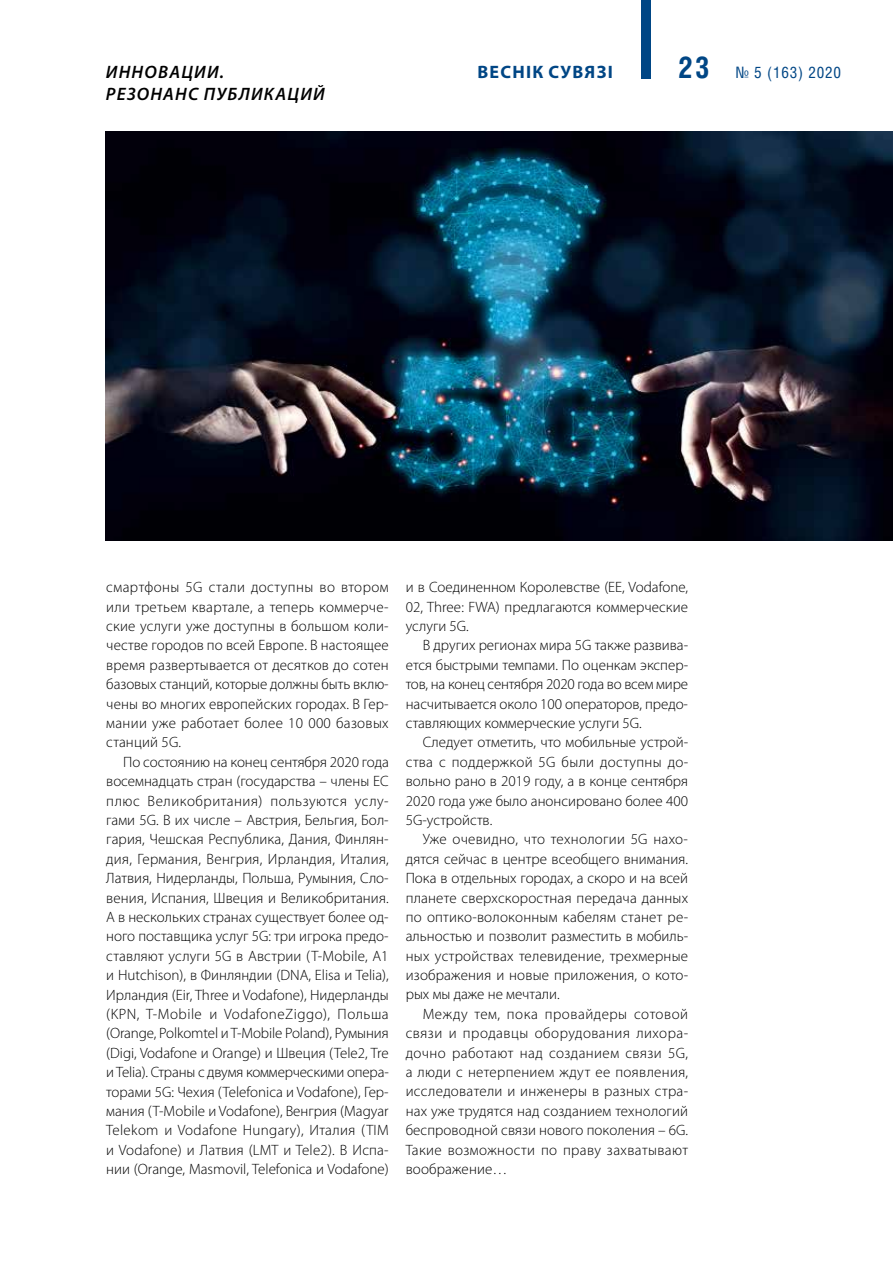
<style>
.page{position:relative;width:893px;height:1263px;background:#fff}
.page>*{position:absolute;margin:0;border:0;box-sizing:border-box;transform-origin:0 0}
.t1{font:italic 600 18px "Myriad Pro";letter-spacing:.07em;color:#000}
.t2{font:700 18px "Myriad Pro";letter-spacing:.07em;color:#004685}
.t3{font:15.75px "Helios Cond C";letter-spacing:.05em;color:#004685}
.t4{font:300 15px/19.4px "Myriad Pro";letter-spacing:.005em;color:#000;text-align:justify}
.s1{font-weight:700;font-size:30px}
</style>
<div class="page">
<img style="left:106px;top:131px;width:787px;height:409px">
<div style="left:641px;top:0;width:10px;height:78px;background:#004685"></div>
<p class="t1" style="left:106px;top:61px;width:120px">ИННОВАЦИИ.</p>
<p class="t2" style="left:477px;top:61px;width:137px">ВЕСНIК СУВЯЗI</p>
<p class="t3" style="left:678px;top:63px;width:164px"><span class="s1">23</span> № 5 (163) 2020</p>
<p class="t1" style="left:106px;top:82px;width:221px">РЕЗОНАНС ПУБЛИКАЦИЙ</p>
<p class="t4" style="left:106px;top:578px;width:284px">смартфоны 5G стали доступны во втором или третьем квартале, а теперь коммерче&shy;ские услуги уже доступны в большом коли&shy;честве городов по всей Европе. В настоящее время развертывается от десятков до сотен базовых станций, которые должны быть вклю&shy;чены во многих европейских городах. В Гер&shy;мании уже работает более 10 000 базовых станций 5G.</p>
<p class="t4" style="left:106px;top:752px;width:284px;text-indent:17px">По состоянию на конец сентября 2020 года восемнадцать стран (государства – члены ЕС плюс Великобритания) пользуются услу&shy;гами 5G. В их числе – Австрия, Бельгия, Бол&shy;гария, Чешская Республика, Дания, Финлян&shy;дия, Германия, Венгрия, Ирландия, Италия, Латвия, Нидерланды, Польша, Румыния, Сло&shy;вения, Испания, Швеция и Великобритания.<br>А в нескольких странах существует более од&shy;ного поставщика услуг 5G: три игрока предо&shy;ставляют услуги 5G в Австрии (T-Mobile, A1 и Hutchison), в Финляндии (DNA, Elisa и Telia), Ирландия (Eir, Three и Vodafone), Нидерланды (KPN, T-Mobile и VodafoneZiggo), Польша (Orange, Polkomtel и T-Mobile Poland), Румыния (Digi, Vodafone и Orange) и Швеция (Tele2, Tre и Telia). Страны с двумя коммерческими опера&shy;торами 5G: Чехия (Telefonica и Vodafone), Гер&shy;мания (T-Mobile и Vodafone), Венгрия (Magyar Telekom и Vodafone Hungary), Италия (TIM и Vodafone) и Латвия (LMT и Tele2). В Испа&shy;нии (Orange, Masmovil, Telefonica и Vodafone)</p>
<p class="t4" style="left:406px;top:578px;width:284px">и в Соединенном Королевстве (EE, Vodafone, 02, Three: FWA) предлагаются коммерческие услуги 5G.</p>
<p class="t4" style="left:406px;top:636px;width:284px;text-indent:17px">В других регионах мира 5G также развива&shy;ется быстрыми темпами. По оценкам экспер&shy;тов, на конец сентября 2020 года во всем мире насчитывается около 100 операторов, предо&shy;ставляющих коммерческие услуги 5G.</p>
<p class="t4" style="left:406px;top:733px;width:284px;text-indent:17px">Следует отметить, что мобильные устрой&shy;ства с поддержкой 5G были доступны до&shy;вольно рано в 2019 году, а в конце сентября 2020 года уже было анонсировано более 400<br>5G-устройств.</p>
<p class="t4" style="left:406px;top:830px;width:284px;text-indent:17px">Уже очевидно, что технологии 5G нахо&shy;дятся сейчас в центре всеобщего внимания.<br>Пока в отдельных городах, а скоро и на всей планете сверхскоростная передача данных по оптико-волоконным кабелям станет ре&shy;альностью и позволит разместить в мобиль&shy;ных устройствах телевидение, трехмерные изображения и новые приложения, о кото&shy;рых мы даже не мечтали.</p>
<p class="t4" style="left:406px;top:1004px;width:284px;text-indent:17px">Между тем, пока провайдеры сотовой связи и продавцы оборудования лихора&shy;дочно работают над созданием связи 5G, а люди с нетерпением ждут ее появления, исследователи и инженеры в разных стра&shy;нах уже трудятся над созданием технологий беспроводной связи нового поколения – 6G.<br>Такие возможности по праву захватывают воображение…</p>
</div>
